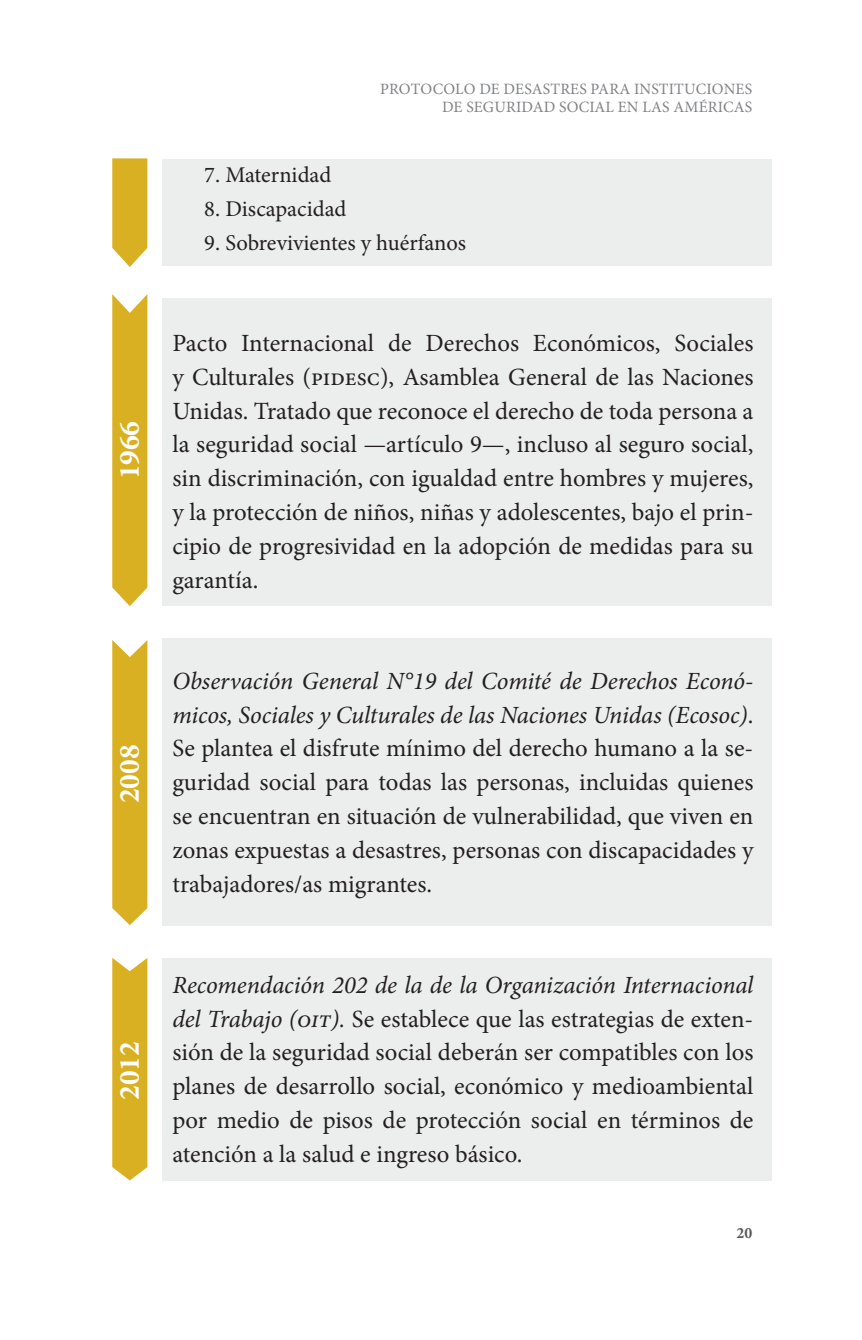
<style>
.page{position:relative;width:862px;height:1340px;background:#fff}
.page>*{position:absolute;margin:0;border:0;box-sizing:border-box;transform-origin:0 0}
.t1{font:700 29.25px "Minion Pro";color:#fff}
.t2{font:24.75px/33.8px "Minion Pro";letter-spacing:-.005em;color:#231f20;text-align:justify}
.t3{font:22.5px "Minion Pro";letter-spacing:-.01em;color:#231f20}
.t4{font:15.75px/18px "Minion Pro";letter-spacing:.01em;color:#808285;text-align:right}
.t5{font:700 15.75px "Minion Pro";color:#57585a}
.s1{font-style:italic}
</style>
<div class="page">
<svg style="left:112px;top:294px;width:35px;height:312px;background:#dcb531"></svg>
<svg style="left:112px;top:640px;width:35px;height:285px;background:#dcb531"></svg>
<svg style="left:112px;top:958px;width:35px;height:222px;background:#dcb531"></svg>
<div style="left:162px;top:159px;width:609px;height:107px;background:#eceded"></div>
<div style="left:162px;top:299px;width:609px;height:307px;background:#eceded"></div>
<div style="left:162px;top:638px;width:609px;height:287px;background:#eceded"></div>
<div style="left:162px;top:957px;width:609px;height:223px;background:#eceded"></div>
<svg style="left:112px;top:158px;width:35px;height:109px;background:#ddb738"></svg>
<p class="t1" style="left:109px;top:479px;width:60px;rotate:-90deg">1966</p>
<p class="t1" style="left:109px;top:803px;width:60px;rotate:-90deg">2008</p>
<p class="t1" style="left:109px;top:1099px;width:60px;rotate:-90deg">2012</p>
<p class="t4" style="left:380px;top:80px;width:373px">PROTOCOLO DE DESASTRES PARA INSTITUCIONES<br>DE SEGURIDAD SOCIAL EN LAS AMÉRICAS</p>
<p class="t3" style="left:204px;top:160px;width:128px">7. Maternidad</p>
<p class="t3" style="left:204px;top:194px;width:144px">8. Discapacidad</p>
<p class="t3" style="left:204px;top:227px;width:263px">9. Sobrevivientes y huérfanos</p>
<p class="t2" style="left:172px;top:326px;width:582px">Pacto Internacional de Derechos Económicos, Sociales y Culturales (pidesc), Asamblea General de las Naciones Unidas. Tratado que reconoce el derecho de toda persona a la seguridad social —artículo 9—, incluso al seguro social, sin discriminación, con igualdad entre hombres y mujeres, y la protección de niños, niñas y adolescentes, bajo el prin&shy;cipio de progresividad en la adopción de medidas para su garantía.</p>
<p class="t2" style="left:172px;top:664px;width:582px"><span class="s1">Observación General N°19 del Comité de Derechos Econó&shy;micos, Sociales y Culturales de las Naciones Unidas (Ecosoc)</span>.<br>Se plantea el disfrute mínimo del derecho humano a la se&shy;guridad social para todas las personas, incluidas quienes se encuentran en situación de vulnerabilidad, que viven en zonas expuestas a desastres, personas con discapacidades y trabajadores/as migrantes.</p>
<p class="t2" style="left:172px;top:968px;width:582px"><span class="s1">Recomendación 202 de la de la Organización Internacional del Trabajo (oit).</span> Se establece que las estrategias de exten&shy;sión de la seguridad social deberán ser compatibles con los planes de desarrollo social, económico y medioambiental por medio de pisos de protección social en términos de atención a la salud e ingreso básico.</p>
<p class="t5" style="left:736px;top:1221px;width:17px">20</p>
</div>
